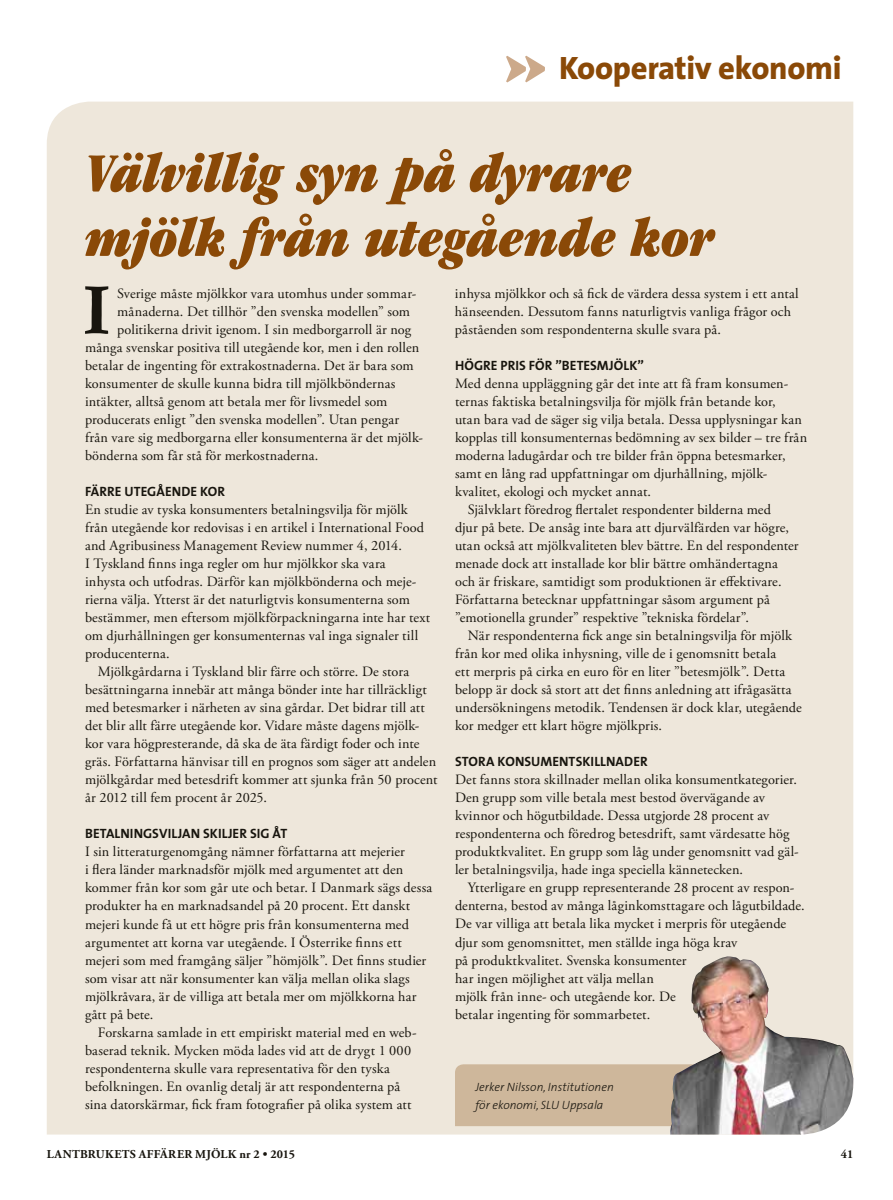
<style>
.page{position:relative;width:893px;height:1200px;background:#fff}
.page>*{position:absolute;margin:0;border:0;box-sizing:border-box;transform-origin:0 0}
.t1{font:700 74.55px "Garamond";color:#18150e}
.t2{font:italic ultra-condensed 57px/64.5px "Garamond";letter-spacing:-.01em;color:#8a4907}
.t3{font:800 32.55px "The Sans";letter-spacing:-.01em;color:#8a4907}
.t4{font:14.25px/18px "Adobe Garamond Pro";letter-spacing:.01em;color:#18150e}
.t5{font:13.5px "The Sans Bold Caps";letter-spacing:.005em;color:#18150e}
.t6{font:italic 300 12px/18px "The Sans";color:#18150e}
.t7{font:700 12px "Adobe Garamond Pro";letter-spacing:.025em;color:#18150e}
</style>
<div class="page">
<div style="left:47px;top:102px;width:806px;height:1032px;background:#eee7db"></div>
<svg style="left:506px;top:56px;width:39px;height:26px"></svg>
<div style="left:455px;top:1063px;width:215px;height:62px;background:#ceb79b"></div>
<img style="left:670px;top:956px;width:183px;height:178px">
<h3 class="t3" style="left:559px;top:41px;width:284px">Kooperativ ekonomi</h3>
<h2 class="t2" style="left:85px;top:141px;width:631px">Välvillig syn på dyrare mjölk från utegående kor</h2>
<h1 class="t1" style="left:82px;top:266px;width:31px">I</h1>
<p class="t4" style="left:117px;top:285px;width:301px">Sverige måste mjölkkor vara utomhus under sommar-</p>
<p class="t4" style="left:117px;top:303px;width:294px">månaderna. Det tillhör ”den svenska modellen” som</p>
<p class="t4" style="left:117px;top:321px;width:296px">politikerna drivit igenom. I sin medborgarroll är nog</p>
<p class="t4" style="left:85px;top:339px;width:336px">många svenskar positiva till utegående kor, men i den rollen</p>
<p class="t4" style="left:85px;top:357px;width:330px">betalar de ingenting för extrakostnaderna. Det är bara som</p>
<p class="t4" style="left:85px;top:375px;width:312px">konsumenter de skulle kunna bidra till mjölkböndernas</p>
<p class="t4" style="left:85px;top:393px;width:304px">intäkter, alltså genom att betala mer för livsmedel som</p>
<p class="t4" style="left:85px;top:411px;width:316px">producerats enligt ”den svenska modellen”. Utan pengar</p>
<p class="t4" style="left:85px;top:429px;width:340px">från vare sig medborgarna eller konsumenterna är det mjölk-</p>
<p class="t4" style="left:85px;top:447px;width:235px">bönderna som får stå för merkostnaderna.</p>
<p class="t5" style="left:85px;top:480px;width:142px">FÄRRE UTEGÅENDE KOR</p>
<p class="t4" style="left:85px;top:501px;width:347px">En studie av tyska konsumenters betalningsvilja för mjölk från utegående kor redovisas i en artikel i International Food and Agribusiness Management Review nummer 4, 2014.<br>I Tyskland finns inga regler om hur mjölkkor ska vara<br>inhysta och utfodras. Därför kan mjölkbönderna och meje&shy;rierna välja. Ytterst är det naturligtvis konsumenterna som bestämmer, men eftersom mjölkförpackningarna inte har text om djurhållningen ger konsumenternas val inga signaler till producenterna.</p>
<p class="t4" style="left:85px;top:663px;width:354px;text-indent:13px">Mjölkgårdarna i Tyskland blir färre och större. De stora besättningarna innebär att många bönder inte har tillräckligt med betesmarker i närheten av sina gårdar. Det bidrar till att det blir allt färre utegående kor. Vidare måste dagens mjölk&shy;kor vara högpresterande, då ska de äta färdigt foder och inte gräs. Författarna hänvisar till en prognos som säger att andelen mjölkgårdar med betesdrift kommer att sjunka från 50 procent år 2012 till fem procent år 2025.</p>
<p class="t5" style="left:85px;top:822px;width:204px">BETALNINGSVILJAN SKILJER SIG ÅT</p>
<p class="t4" style="left:85px;top:843px;width:349px">I sin litteraturgenomgång nämner författarna att mejerier<br>i flera länder marknadsför mjölk med argumentet att den kommer från kor som går ute och betar. I Danmark sägs dessa produkter ha en marknadsandel på 20 procent. Ett danskt mejeri kunde få ut ett högre pris från konsumenterna med argumentet att korna var utegående. I Österrike finns ett mejeri som med framgång säljer ”hömjölk”. Det finns studier som visar att när konsumenter kan välja mellan olika slags mjölkråvara, är de villiga att betala mer om mjölkkorna har gått på bete.</p>
<p class="t4" style="left:85px;top:1023px;width:333px;text-indent:13px">Forskarna samlade in ett empiriskt material med en web&shy;baserad teknik. Mycken möda lades vid att de drygt 1 000 respondenterna skulle vara representativa för den tyska befolkningen. En ovanlig detalj är att respondenterna på sina datorskärmar, fick fram fotografier på olika system att</p>
<p class="t7" style="left:47px;top:1146px;width:250px">LANTBRUKETS AFFÄRER MJÖLK nr 2 • 2015</p>
<p class="t4" style="left:455px;top:285px;width:345px">inhysa mjölkkor och så fick de värdera dessa system i ett antal hänseenden. Dessutom fanns naturligtvis vanliga frågor och påståenden som respondenterna skulle svara på.</p>
<p class="t5" style="left:455px;top:354px;width:191px">HÖGRE PRIS FÖR ”BETESMJÖLK”</p>
<p class="t4" style="left:455px;top:375px;width:335px">Med denna uppläggning går det inte att få fram konsumen-</p>
<p class="t4" style="left:455px;top:393px;width:322px">ternas faktiska betalningsvilja för mjölk från betande kor,</p>
<p class="t4" style="left:455px;top:411px;width:348px">utan bara vad de säger sig vilja betala. Dessa upplysningar kan</p>
<p class="t4" style="left:455px;top:429px;width:354px">kopplas till konsumenternas bedömning av sex bilder – tre från</p>
<p class="t4" style="left:455px;top:447px;width:332px">moderna ladugårdar och tre bilder från öppna betesmarker,</p>
<p class="t4" style="left:455px;top:465px;width:314px">samt en lång rad uppfattningar om djurhållning, mjölk-</p>
<p class="t4" style="left:455px;top:483px;width:198px">kvalitet, ekologi och mycket annat.</p>
<p class="t4" style="left:468px;top:501px;width:305px">Självklart föredrog flertalet respondenter bilderna med</p>
<p class="t4" style="left:455px;top:519px;width:336px">djur på bete. De ansåg inte bara att djurvälfärden var högre,</p>
<p class="t4" style="left:455px;top:537px;width:345px">utan också att mjölkvaliteten blev bättre. En del respondenter</p>
<p class="t4" style="left:455px;top:555px;width:324px">menade dock att installade kor blir bättre omhändertagna</p>
<p class="t4" style="left:455px;top:573px;width:328px">och är friskare, samtidigt som produktionen är effektivare.</p>
<p class="t4" style="left:455px;top:591px;width:316px">Författarna betecknar uppfattningar såsom argument på</p>
<p class="t4" style="left:455px;top:609px;width:295px">”emotionella grunder” respektive ”tekniska fördelar”.</p>
<p class="t4" style="left:468px;top:627px;width:326px">När respondenterna fick ange sin betalningsvilja för mjölk</p>
<p class="t4" style="left:455px;top:645px;width:323px">från kor med olika inhysning, ville de i genomsnitt betala</p>
<p class="t4" style="left:455px;top:663px;width:332px">ett merpris på cirka en euro för en liter ”betesmjölk”. Detta</p>
<p class="t4" style="left:455px;top:681px;width:338px">belopp är dock så stort att det finns anledning att ifrågasätta</p>
<p class="t4" style="left:455px;top:699px;width:348px">undersökningens metodik. Tendensen är dock klar, utegående</p>
<p class="t4" style="left:455px;top:717px;width:209px">kor medger ett klart högre mjölkpris.</p>
<p class="t5" style="left:455px;top:750px;width:194px">STORA KONSUMENTSKILLNADER</p>
<p class="t4" style="left:455px;top:771px;width:345px">Det fanns stora skillnader mellan olika konsumentkategorier.<br>Den grupp som ville betala mest bestod övervägande av kvinnor och högutbildade. Dessa utgjorde 28 procent av respondenterna och föredrog betesdrift, samt värdesatte hög produktkvalitet. En grupp som låg under genomsnitt vad gäl&shy;ler betalningsvilja, hade inga speciella kännetecken.</p>
<p class="t4" style="left:455px;top:879px;width:351px;text-indent:13px">Ytterligare en grupp representerande 28 procent av respon&shy;denterna, bestod av många låginkomsttagare och lågutbildade.<br>De var villiga att betala lika mycket i merpris för utegående djur som genomsnittet, men ställde inga höga krav<br>på produktkvalitet. Svenska konsumenter<br>har ingen möjlighet att välja mellan<br>mjölk från inne- och utegående kor. De<br>betalar ingenting för sommarbetet.</p>
<p class="t6" style="left:475px;top:1076px;width:140px">Jerker Nilsson, Institutionen för ekonomi, SLU Uppsala</p>
<p class="t7" style="left:841px;top:1146px;width:14px">41</p>
</div>
